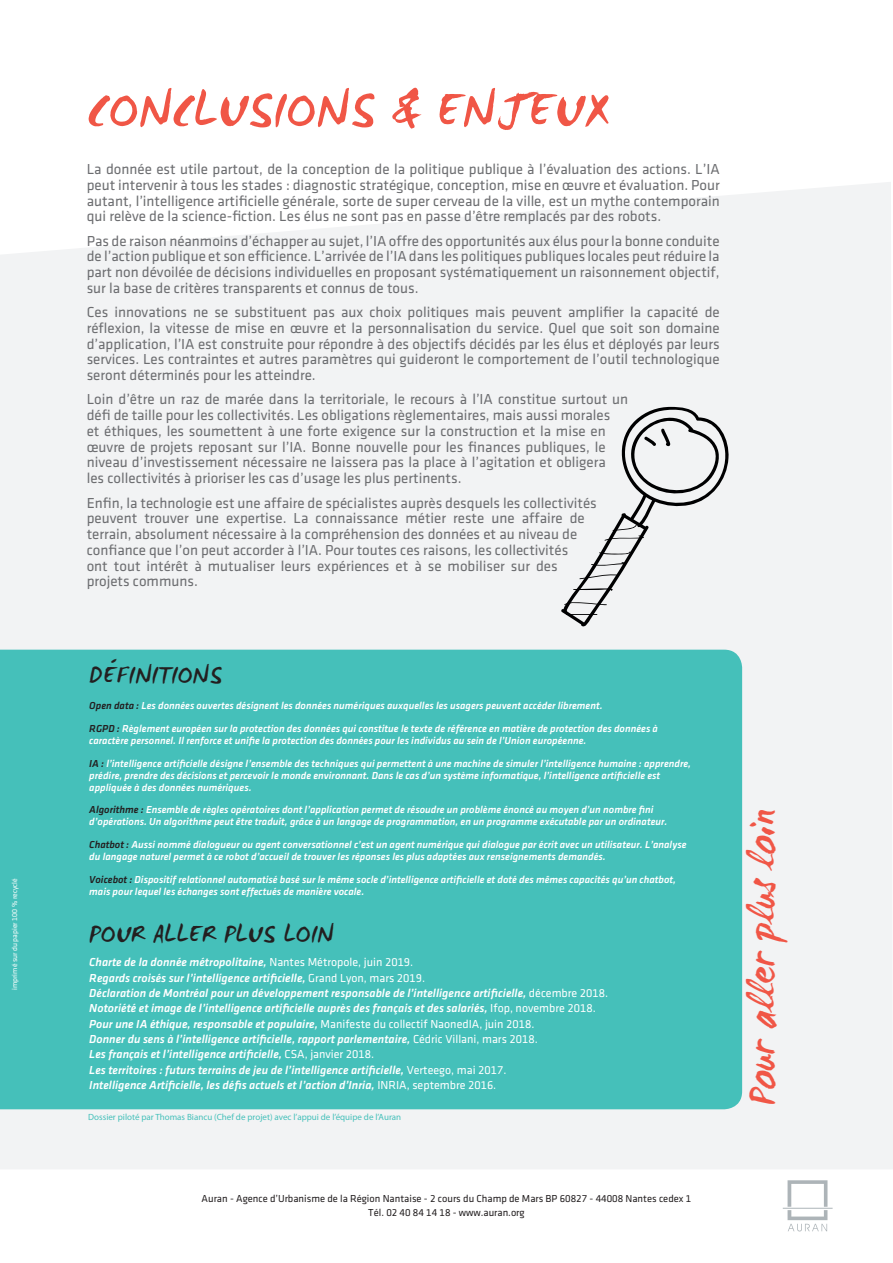
<style>
.page{position:relative;width:893px;height:1263px;background:#fff}
.page>*{position:absolute;margin:0;border:0;box-sizing:border-box;transform-origin:0 0}
.t1{font:54px "WC Mano Negra Bta";color:#f05646}
.t2{font:40.35px "WC Mano Negra Bta";color:#f05646}
.t3{font:27px "WC Mano Negra Bta";color:#231f20}
.t4{font:15px/15.8px "Klavika Regular TF";color:#6c6d70;text-align:justify}
.t5{font:italic 500 12px/15.5px "Klavika";color:#fff}
.t6{font:italic 500 10.5px/12px "Klavika";color:#fff}
.t7{font:10.5px/13.5px "Klavika Regular TF";color:#231f20;text-align:center}
.t8{font:9px "Myriad Pro";color:#45c0ba}
.t9{font:7.5px "Klavika Regular TF";color:#fff}
.s1{color:#231f20}
.s2{font-family:"Klavika Regular TF";font-weight:400;font-style:normal}
</style>
<div class="page">
<div style="left:0;top:182px;width:893px;height:987px;background:#f2f3f4"></div>
<hr style="left:783px;top:1208px;width:50px;height:1px;background:#adb4b8">
<svg style="left:787px;top:1180px;width:40px;height:51px"></svg>
<div style="left:0;top:650px;width:742px;height:459px;background:#45c0ba"></div>
<svg style="left:560px;top:407px;width:170px;height:221px"></svg>
<p class="t9" style="left:11px;top:990px;width:113px;rotate:-90deg">imprimé sur du papier 100 % recyclé</p>
<h1 class="t1" style="left:87px;top:74px;width:523px">CONCLUSIONS &amp; ENJEUX</h1>
<p class="t4" style="left:87px;top:162px;width:635px">La donnée est utile partout, de la conception de la politique publique à l’évaluation des actions. L’IA peut intervenir à tous les stades : diagnostic stratégique, conception, mise en œuvre et évaluation. Pour autant, l’intelligence artificielle générale, sorte de super cerveau de la ville, est un mythe contemporain qui relève de la science-fiction. Les élus ne sont pas en passe d’être remplacés par des robots.</p>
<p class="t4" style="left:87px;top:233px;width:634px">Pas de raison néanmoins d’échapper au sujet, l’IA offre des opportunités aux élus pour la bonne conduite de l’action publique et son efficience. L’arrivée de l’IA dans les politiques publiques locales peut réduire la part non dévoilée de décisions individuelles en proposant systématiquement un raisonnement objectif, sur la base de critères transparents et connus de tous.</p>
<p class="t4" style="left:87px;top:305px;width:635px">Ces innovations ne se substituent pas aux choix politiques mais peuvent amplifier la capacité de réflexion, la vitesse de mise en œuvre et la personnalisation du service. Quel que soit son domaine d’application, l’IA est construite pour répondre à des objectifs décidés par les élus et déployés par leurs services. Les contraintes et autres paramètres qui guideront le comportement de l’outil technologique seront déterminés pour les atteindre.</p>
<p class="t4" style="left:87px;top:392px;width:543px;text-align:left">Loin d’être un raz de marée dans la territoriale, le recours à l’IA constitue surtout un défi de taille pour les collectivités. Les obligations règlementaires, mais aussi morales<br>et éthiques, les soumettent à une forte exigence sur la construction et la mise en œuvre de projets reposant sur l’IA. Bonne nouvelle pour les finances publiques, le niveau d’investissement nécessaire ne laissera pas la place à l’agitation et obligera<br>les collectivités à prioriser les cas d’usage les plus pertinents.</p>
<p class="t4" style="left:87px;top:495px;width:512px;text-align:left">Enfin, la technologie est une affaire de spécialistes auprès desquels les collectivités peuvent trouver une expertise. La connaissance métier reste une affaire de terrain, absolument nécessaire à la compréhension des données et au niveau de confiance que l’on peut accorder à l’IA. Pour toutes ces raisons, les collectivités<br>ont tout intérêt à mutualiser leurs expériences et à se mobiliser sur des projets communs.</p>
<h3 class="t3" style="left:89px;top:657px;width:134px">DÉFINITIONS</h3>
<p class="t6" style="left:89px;top:694px;width:570px;line-height:23px"><span class="s1">Open data :</span> Les données ouvertes désignent les données numériques auxquelles les usagers peuvent accéder librement.<br><span class="s1">RGPD :</span> Règlement européen sur la protection des données qui constitue le texte de référence en matière de protection des données à</p>
<p class="t6" style="left:89px;top:729px;width:603px;line-height:23px">caractère personnel. Il renforce et unifie la protection des données pour les individus au sein de l’Union européenne.<br><span class="s1">IA :</span> l’intelligence artificielle désigne l’ensemble des techniques qui permettent à une machine de simuler l’intelligence humaine : apprendre,</p>
<p class="t6" style="left:89px;top:769px;width:572px">prédire, prendre des décisions et percevoir le monde environnant. Dans le cas d’un système informatique, l’intelligence artificielle est appliquée à des données numériques.</p>
<p class="t6" style="left:89px;top:804px;width:580px"><span class="s1">Algorithme :</span> Ensemble de règles opératoires dont l’application permet de résoudre un problème énoncé au moyen d’un nombre fini d’opérations. Un algorithme peut être traduit, grâce à un langage de programmation, en un programme exécutable par un ordinateur.</p>
<p class="t6" style="left:89px;top:839px;width:599px"><span class="s1">Chatbot :</span> Aussi nommé dialogueur ou agent conversationnel c’est un agent numérique qui dialogue par écrit avec un utilisateur. L’analyse du langage naturel permet à ce robot d’accueil de trouver les réponses les plus adaptées aux renseignements demandés.</p>
<p class="t6" style="left:89px;top:874px;width:588px"><span class="s1">Voicebot :</span> Dispositif relationnel automatisé basé sur le même socle d’intelligence artificielle et doté des mêmes capacités qu’un chatbot, mais pour lequel les échanges sont effectués de manière vocale.</p>
<h3 class="t3" style="left:89px;top:916px;width:246px">POUR ALLER PLUS LOIN</h3>
<p class="t5" style="left:89px;top:954px;width:520px">Charte de la donnée métropolitaine, <span class="s2">Nantes Métropole, juin 2019.<br></span>Regards croisés sur l’intelligence artificielle, <span class="s2">Grand Lyon, mars 2019.<br></span>Déclaration de Montréal pour un développement responsable de l’intelligence artificielle, <span class="s2">décembre 2018.<br></span>Notoriété et image de l’intelligence artificielle auprès des français et des salariés, <span class="s2">Ifop, novembre 2018.<br></span>Pour une IA éthique, responsable et populaire, <span class="s2">Manifeste du collectif NaonedIA, juin 2018.<br></span>Donner du sens à l’intelligence artificielle, rapport parlementaire, <span class="s2">Cédric Villani, mars 2018.<br></span>Les français et l’intelligence artificielle, <span class="s2">CSA, janvier 2018.<br></span>Les territoires : futurs terrains de jeu de l’intelligence artificielle, <span class="s2">Verteego, mai 2017.<br></span>Intelligence Artificielle, les défis actuels et l’action d’Inria, <span class="s2">INRIA, septembre 2016.</span></p>
<p class="t8" style="left:88px;top:1111px;width:314px">Dossier piloté par Thomas Biancu (Chef de projet) avec l’appui de l’équipe de l’Auran</p>
<h2 class="t2" style="left:735px;top:1105px;width:299px;rotate:-90deg">Pour aller plus loin</h2>
<p class="t7" style="left:202px;top:1192px;width:491px">Auran - Agence d’Urbanisme de la Région Nantaise - 2 cours du Champ de Mars BP 60827 - 44008 Nantes cedex 1<br>Tél. 02 40 84 14 18 - www.auran.org</p>
</div>
